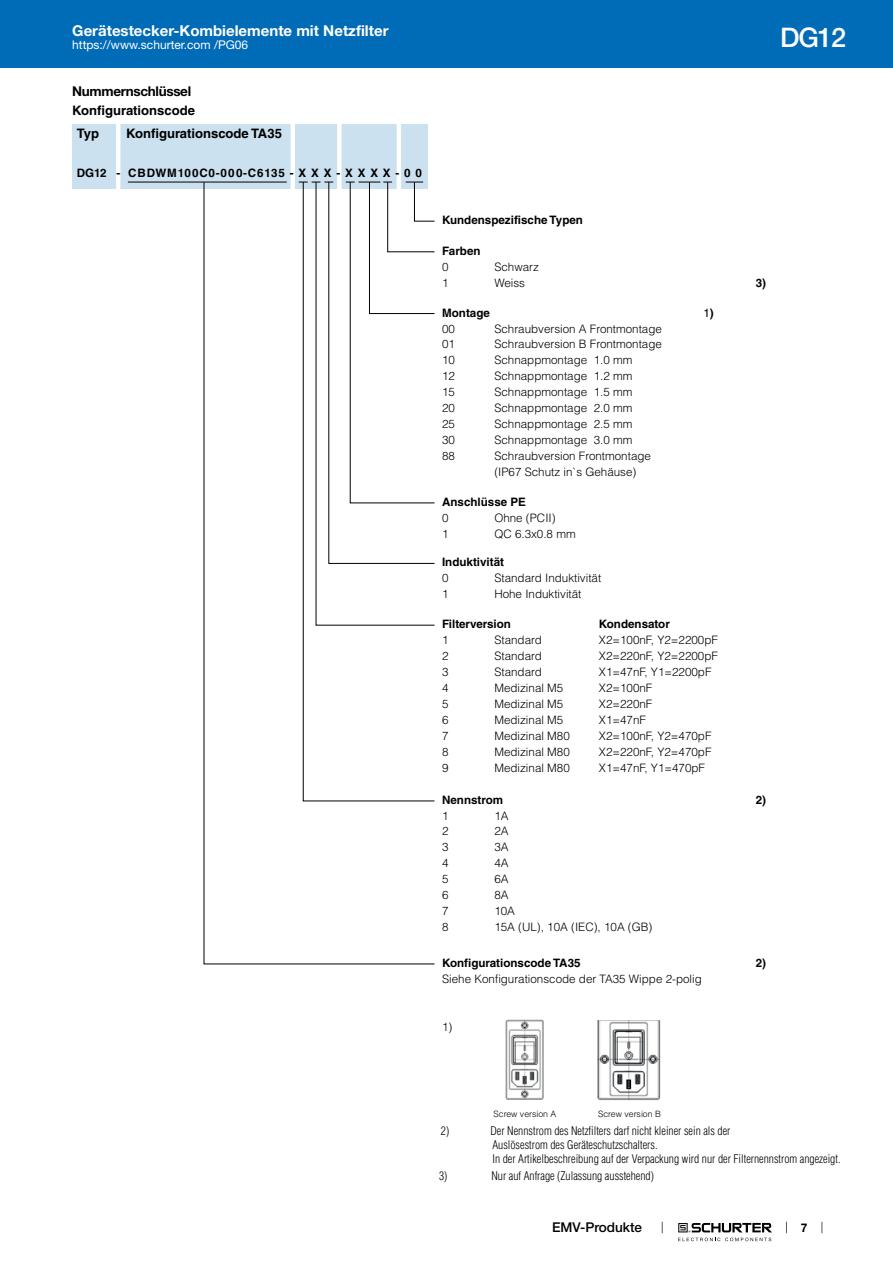
<style>
.page{position:relative;width:893px;height:1263px;background:#fff}
.page>*{position:absolute;margin:0;border:0;box-sizing:border-box;transform-origin:0 0}
.t1{font:500 27px "Helvetica Neue LT";color:#fff}
.t2{font:700 15px "Helvetica Neue LT";color:#fff}
.t3{font:700 13.5px "Helvetica Neue LT";letter-spacing:-.025em;color:#000}
.t4{font:500 13.5px "Helvetica Neue LT";color:#000}
.t5{font:700 13.05px "Helvetica LT Std";color:#000}
.t6{font:12px "Helvetica Neue LT";color:#fff}
.t7{font:700 12px "Helvetica Neue LT";color:#000}
.t8{font:300 11.55px/15.9px "Helvetica LT Std";color:#000}
.t9{font:300 condensed 11.55px/14px "Helvetica LT Std";color:#000}
.t10{font:700 11.55px "Helvetica LT Std";color:#000}
.t11{font:700 11.55px "Helvetica LT Std";letter-spacing:.07em;color:#000}
.t12{font:11.55px "Helvetica LT Std";color:#000}
.t13{font:300 8.7px "Helvetica LT Std";color:#000}
.s1{font-weight:700}
</style>
<div class="page">
<svg style="left:678px;top:1223px;width:94px;height:18px"></svg>
<div style="left:0;top:0;width:893px;height:68px;background:#006bb6"></div>
<div style="left:73px;top:124px;width:355px;height:65px;background:#cce1ef"></div>
<hr style="left:337px;top:121px;width:4px;height:69px;background:#fff">
<hr style="left:291px;top:121px;width:4px;height:69px;background:#fff">
<hr style="left:116px;top:121px;width:4px;height:69px;background:#fff">
<hr style="left:397px;top:120px;width:4px;height:69px;background:#fff">
<svg style="left:204px;top:182px;width:231px;height:782px"></svg>
<img style="left:505px;top:1019px;width:39px;height:81px">
<img style="left:597px;top:1020px;width:64px;height:81px">
<svg style="left:303px;top:182px;width:132px;height:619px"></svg>
<hr style="left:128px;top:182px;width:159px;height:1px;background:#000">
<p class="t2" style="left:72px;top:21px;width:318px">Gerätestecker-Kombielemente mit Netzfilter</p>
<p class="t6" style="left:72px;top:38px;width:178px">https://www.schurter.com /PG06</p>
<p class="t3" style="left:72px;top:82px;width:120px">Nummernschlüssel</p>
<p class="t5" style="left:77px;top:126px;width:24px">Typ</p>
<p class="t5" style="left:126px;top:126px;width:157px">Konfigurationscode TA35</p>
<p class="t11" style="left:77px;top:166px;width:347px">DG12 - CBDWM100C0-000-C6135 - X X X - X X X X - 0 0</p>
<p class="t5" style="left:72px;top:102px;width:124px">Konfigurationscode</p>
<h1 class="t1" style="left:780px;top:21px;width:67px">DG12</h1>
<p class="t10" style="left:442px;top:213px;width:142px">Kundenspezif si che Typen</p>
<p class="t10" style="left:442px;top:244px;width:40px">Farben</p>
<p class="t8" style="left:442px;top:259px;width:8px">0</p>
<p class="t8" style="left:494px;top:259px;width:46px">Schwarz</p>
<p class="t8" style="left:442px;top:275px;width:8px">1</p>
<p class="t8" style="left:494px;top:275px;width:32px">Weiss</p>
<p class="t10" style="left:756px;top:276px;width:12px">3)</p>
<p class="t10" style="left:442px;top:305px;width:49px">Montage</p>
<p class="t12" style="left:703px;top:306px;width:12px">1<span class="s1">)</span></p>
<p class="t8" style="left:442px;top:320px;width:14px">00</p>
<p class="t8" style="left:494px;top:320px;width:169px">Schraubversion A Frontmontage</p>
<p class="t8" style="left:442px;top:336px;width:14px">01</p>
<p class="t8" style="left:494px;top:336px;width:169px">Schraubversion B Frontmontage</p>
<p class="t8" style="left:442px;top:352px;width:14px">10</p>
<p class="t8" style="left:494px;top:352px;width:140px">Schnappmontage 1.0 mm</p>
<p class="t8" style="left:442px;top:368px;width:14px">12</p>
<p class="t8" style="left:494px;top:368px;width:140px">Schnappmontage 1.2 mm</p>
<p class="t8" style="left:442px;top:384px;width:14px">15</p>
<p class="t8" style="left:494px;top:384px;width:140px">Schnappmontage 1.5 mm</p>
<p class="t8" style="left:442px;top:400px;width:14px">20</p>
<p class="t8" style="left:494px;top:400px;width:140px">Schnappmontage 2.0 mm</p>
<p class="t8" style="left:442px;top:416px;width:14px">25</p>
<p class="t8" style="left:494px;top:416px;width:140px">Schnappmontage 2.5 mm</p>
<p class="t8" style="left:442px;top:432px;width:14px">30</p>
<p class="t8" style="left:494px;top:432px;width:140px">Schnappmontage 3.0 mm</p>
<p class="t8" style="left:442px;top:448px;width:14px">88</p>
<p class="t8" style="left:494px;top:448px;width:158px">Schraubversion Frontmontage (IP67 Schutz in`s Gehäuse)</p>
<p class="t10" style="left:442px;top:495px;width:85px">Anschlüsse PE</p>
<p class="t8" style="left:442px;top:509px;width:8px">0</p>
<p class="t8" style="left:494px;top:509px;width:63px">Ohne (PCII)</p>
<p class="t8" style="left:442px;top:525px;width:8px">1</p>
<p class="t8" style="left:494px;top:525px;width:83px">QC 6.3x0.8 mm</p>
<p class="t10" style="left:442px;top:555px;width:63px">Induktivität</p>
<p class="t8" style="left:442px;top:570px;width:8px">0</p>
<p class="t8" style="left:494px;top:570px;width:108px">Standard Induktivität</p>
<p class="t8" style="left:442px;top:586px;width:8px">1</p>
<p class="t8" style="left:494px;top:586px;width:89px">Hohe Induktivität</p>
<p class="t10" style="left:442px;top:617px;width:70px">Filterversion</p>
<p class="t10" style="left:599px;top:617px;width:73px">Kondensator</p>
<p class="t8" style="left:442px;top:632px;width:8px">1</p>
<p class="t8" style="left:494px;top:632px;width:49px">Standard</p>
<p class="t8" style="left:599px;top:632px;width:121px">X2=100nF, Y2=2200pF</p>
<p class="t8" style="left:442px;top:648px;width:8px">2</p>
<p class="t8" style="left:494px;top:648px;width:49px">Standard</p>
<p class="t8" style="left:599px;top:648px;width:121px">X2=220nF, Y2=2200pF</p>
<p class="t8" style="left:442px;top:664px;width:8px">3</p>
<p class="t8" style="left:494px;top:664px;width:49px">Standard</p>
<p class="t8" style="left:599px;top:664px;width:114px">X1=47nF, Y1=2200pF</p>
<p class="t8" style="left:442px;top:680px;width:8px">4</p>
<p class="t8" style="left:494px;top:680px;width:71px">Medizinal M5</p>
<p class="t8" style="left:599px;top:680px;width:55px">X2=100nF</p>
<p class="t8" style="left:442px;top:696px;width:8px">5</p>
<p class="t8" style="left:494px;top:696px;width:71px">Medizinal M5</p>
<p class="t8" style="left:599px;top:696px;width:55px">X2=220nF</p>
<p class="t8" style="left:442px;top:712px;width:8px">6</p>
<p class="t8" style="left:494px;top:712px;width:71px">Medizinal M5</p>
<p class="t8" style="left:599px;top:712px;width:49px">X1=47nF</p>
<p class="t8" style="left:442px;top:728px;width:8px">7</p>
<p class="t8" style="left:494px;top:728px;width:77px">Medizinal M80</p>
<p class="t8" style="left:599px;top:728px;width:114px">X2=100nF, Y2=470pF</p>
<p class="t8" style="left:442px;top:744px;width:8px">8</p>
<p class="t8" style="left:494px;top:744px;width:77px">Medizinal M80</p>
<p class="t8" style="left:599px;top:744px;width:114px">X2=220nF, Y2=470pF</p>
<p class="t8" style="left:442px;top:760px;width:8px">9</p>
<p class="t8" style="left:494px;top:760px;width:77px">Medizinal M80</p>
<p class="t8" style="left:599px;top:760px;width:108px">X1=47nF, Y1=470pF</p>
<p class="t10" style="left:442px;top:792px;width:63px">Nennstrom</p>
<p class="t10" style="left:756px;top:792px;width:12px">2)</p>
<p class="t8" style="left:442px;top:807px;width:8px">1</p>
<p class="t8" style="left:494px;top:807px;width:16px">1A</p>
<p class="t8" style="left:442px;top:823px;width:8px">2</p>
<p class="t8" style="left:494px;top:823px;width:16px">2A</p>
<p class="t8" style="left:442px;top:839px;width:8px">3</p>
<p class="t8" style="left:494px;top:839px;width:16px">3A</p>
<p class="t8" style="left:442px;top:855px;width:8px">4</p>
<p class="t8" style="left:494px;top:855px;width:16px">4A</p>
<p class="t8" style="left:442px;top:871px;width:8px">5</p>
<p class="t8" style="left:494px;top:871px;width:16px">6A</p>
<p class="t8" style="left:442px;top:887px;width:8px">6</p>
<p class="t8" style="left:494px;top:887px;width:16px">8A</p>
<p class="t8" style="left:442px;top:903px;width:8px">7</p>
<p class="t8" style="left:494px;top:903px;width:22px">10A</p>
<p class="t8" style="left:442px;top:919px;width:8px">8</p>
<p class="t8" style="left:494px;top:919px;width:160px">15A (UL), 10A (IEC), 10A (GB)</p>
<p class="t10" style="left:442px;top:956px;width:140px">Konfigurationscode TA35</p>
<p class="t10" style="left:756px;top:956px;width:12px">2)</p>
<p class="t8" style="left:442px;top:970px;width:261px">Siehe Konfigurationscode der TA35 Wippe 2-polig</p>
<p class="t8" style="left:442px;top:1018px;width:12px">1)</p>
<p class="t13" style="left:493px;top:1109px;width:64px">Screw version A</p>
<p class="t13" style="left:598px;top:1109px;width:64px">Screw version B</p>
<p class="t9" style="left:441px;top:1124px;width:10px">2)</p>
<p class="t9" style="left:490px;top:1124px;width:352px">Der Nennstrom des Netzfilters darf nicht kleiner sein als der<br>Auslösestrom des Geräteschutzschalters.<br>In der Artikelbeschreibung auf der Verpackung wird nur der Filternennstrom angezeigt.</p>
<p class="t9" style="left:439px;top:1169px;width:10px">3)</p>
<p class="t9" style="left:491px;top:1169px;width:164px">Nur auf Anfrage (Zulassung ausstehend)</p>
<p class="t4" style="left:552px;top:1219px;width:92px">EMV-Produkte</p>
<p class="t7" style="left:801px;top:1220px;width:8px">7</p>
</div>
